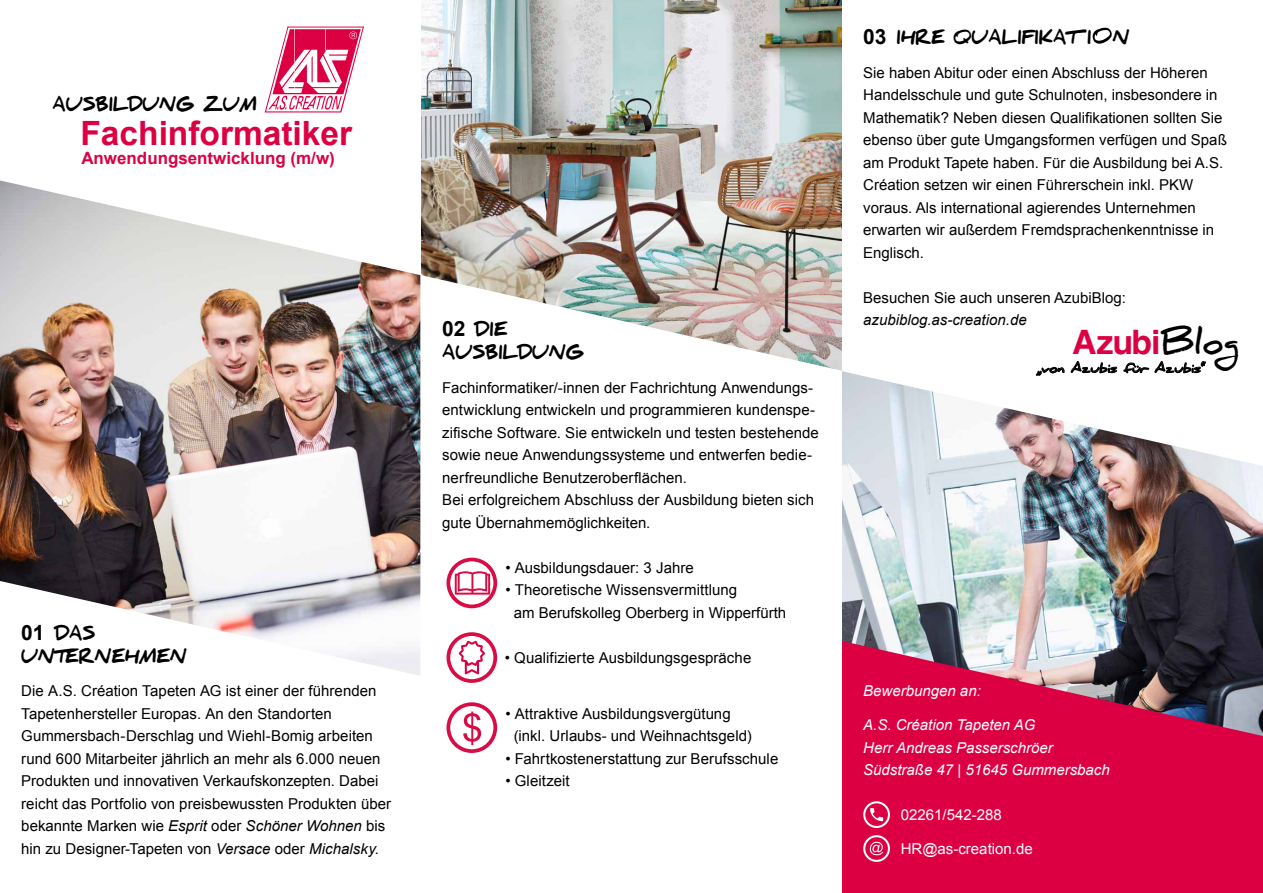
<style>
.page{position:relative;width:1263px;height:893px;background:#fff}
.page>*{position:absolute;margin:0;border:0;box-sizing:border-box;transform-origin:0 0}
.t1{font:700 33.75px "Helvetica";letter-spacing:-.025em;color:#dc0043}
.t2{font:700 33.45px "Arial";color:#dc0043}
.t3{font:700 16.95px "Arial";color:#dc0043}
.t4{font:900 16.5px/22.5px "Daniel";color:#000}
.t5{font:15px/22.5px "Arial";color:#000}
.t6{font:italic 15px/22.5px "Arial";color:#fff}
.t7{font:15px "Arial";color:#fff}
.t8{font:italic 15px "Arial";color:#000}
.t9{font:700 13.05px "Daniel";color:#000}
.s1{font-family:"Arial";font-weight:700;font-size:21px}
.s2{font-style:italic}
.s3{font-family:"Daniel";color:#000}
</style>
<div class="page">
<div style="left:842px;top:736px;width:421px;height:157px;background:#dc0043"></div>
<div style="left:863px;top:801px;width:27px;height:27px;border:2px solid #fff;border-radius:50%"></div>
<svg style="left:870px;top:808px;width:13px;height:13px"></svg>
<div style="left:863px;top:835px;width:27px;height:27px;border:2px solid #fff;border-radius:50%"></div>
<svg style="left:870px;top:842px;width:13px;height:13px"></svg>
<svg style="left:1038px;top:361px;width:79px;height:10px"></svg>
<svg style="left:1123px;top:361px;width:83px;height:10px"></svg>
<svg style="left:265px;top:27px;width:99px;height:85px"></svg>
<svg style="left:1093px;top:28px;width:19px;height:16px"></svg>
<img style="left:0;top:180px;width:420px;height:496px">
<img style="left:842px;top:371px;width:421px;height:365px">
<img style="left:421px;top:0;width:421px;height:371px">
<div style="left:446px;top:702px;width:51px;height:51px;border:4px solid #d90c45;border-radius:50%"></div>
<svg style="left:463px;top:712px;width:18px;height:33px"></svg>
<div style="left:446px;top:558px;width:51px;height:50px;border:4px solid #d90c45;border-radius:50%"></div>
<svg style="left:455px;top:571px;width:35px;height:24px"></svg>
<div style="left:446px;top:632px;width:51px;height:51px;border:4px solid #d90c45;border-radius:50%"></div>
<svg style="left:459px;top:641px;width:26px;height:33px"></svg>
<p class="t4" style="left:53px;top:94px;width:206px">AUSBILDUNG ZUM</p>
<h2 class="t2" style="left:81px;top:111px;width:273px">Fachinformatiker</h2>
<p class="t3" style="left:81px;top:146px;width:255px">Anwendungsentwicklung (m/w)</p>
<p class="t4" style="left:21px;top:623px;width:167px"><span class="s1">01</span> DAS<br>UNTERNEHMEN</p>
<p class="t5" style="left:21px;top:680px;width:371px">Die A.S. Création Tapeten AG ist einer der führenden Tapetenhersteller Europas. An den Standorten Gummersbach-Derschlag und Wiehl-Bomig arbeiten rund 600 Mitarbeiter jährlich an mehr als 6.000 neuen Produkten und innovativen Verkaufskonzepten. Dabei reicht das Portfolio von preisbewussten Produkten über bekannte Marken wie <span class="s2">Esprit</span> oder <span class="s2">Schöner Wohnen</span> bis hin zu Designer-Tapeten von <span class="s2">Versace</span> oder <span class="s2">Michalsky.</span></p>
<p class="t4" style="left:863px;top:27px;width:230px"><span class="s1">03</span> IHRE QUALIFIKATI</p>
<p class="t4" style="left:1113px;top:27px;width:18px">N</p>
<p class="t5" style="left:863px;top:61px;width:365px">Sie haben Abitur oder einen Abschluss der Höheren Handelsschule und gute Schulnoten, insbesondere in Mathematik? Neben diesen Qualifikationen sollten Sie ebenso über gute Umgangsformen verfügen und Spaß am Produkt Tapete haben. Für die Ausbildung bei A.S.<br>Création setzen wir einen Führerschein inkl. PKW voraus. Als international agierendes Unternehmen erwarten wir außerdem Fremdsprachenkenntnisse in Englisch.</p>
<p class="t5" style="left:863px;top:286px;width:264px">Besuchen Sie auch unseren AzubiBlog:</p>
<p class="t8" style="left:863px;top:310px;width:165px">azubiblog.as-creation.de</p>
<p class="t4" style="left:442px;top:319px;width:143px"><span class="s1">02</span> DIE<br>AUSBILDUNG</p>
<h1 class="t1" style="left:1072px;top:321px;width:170px">Azubi<span class="s3">Blog</span></h1>
<p class="t9" style="left:1037px;top:360px;width:170px">„von Azubis für Azubis“</p>
<p class="t5" style="left:442px;top:376px;width:378px">Fachinformatiker/-innen der Fachrichtung Anwendungs&shy;entwicklung entwickeln und programmieren kundenspe&shy;zifische Software. Sie entwickeln und testen bestehende sowie neue Anwendungssysteme und entwerfen bedie&shy;nerfreundliche Benutzeroberflächen.<br>Bei erfolgreichem Abschluss der Ausbildung bieten sich gute Übernahmemöglichkeiten.</p>
<p class="t5" style="left:505px;top:556px;width:190px">• Ausbildungsdauer: 3 Jahre</p>
<p class="t5" style="left:514px;top:579px;width:274px;text-indent:-8px">• Theoretische Wissensvermittlung<br>am Berufskolleg Oberberg in Wipperfürth</p>
<p class="t5" style="left:505px;top:646px;width:248px">• Qualifizierte Ausbildungsgespräche</p>
<p class="t5" style="left:514px;top:702px;width:240px;text-indent:-8px">• Attraktive Ausbildungsvergütung (inkl. Urlaubs- und Weihnachtsgeld)</p>
<p class="t5" style="left:505px;top:747px;width:274px">• Fahrtkostenerstattung zur Berufsschule</p>
<p class="t5" style="left:505px;top:770px;width:66px">• Gleitzeit</p>
<p class="t6" style="left:863px;top:680px;width:119px">Bewerbungen an:</p>
<p class="t6" style="left:863px;top:714px;width:248px">A.S. Création Tapeten AG<br>Herr Andreas Passerschröer<br>Südstraße 47 | 51645 Gummersbach</p>
<p class="t7" style="left:901px;top:805px;width:102px">02261/542-288</p>
<p class="t7" style="left:901px;top:839px;width:133px">HR@as-creation.de</p>
</div>
